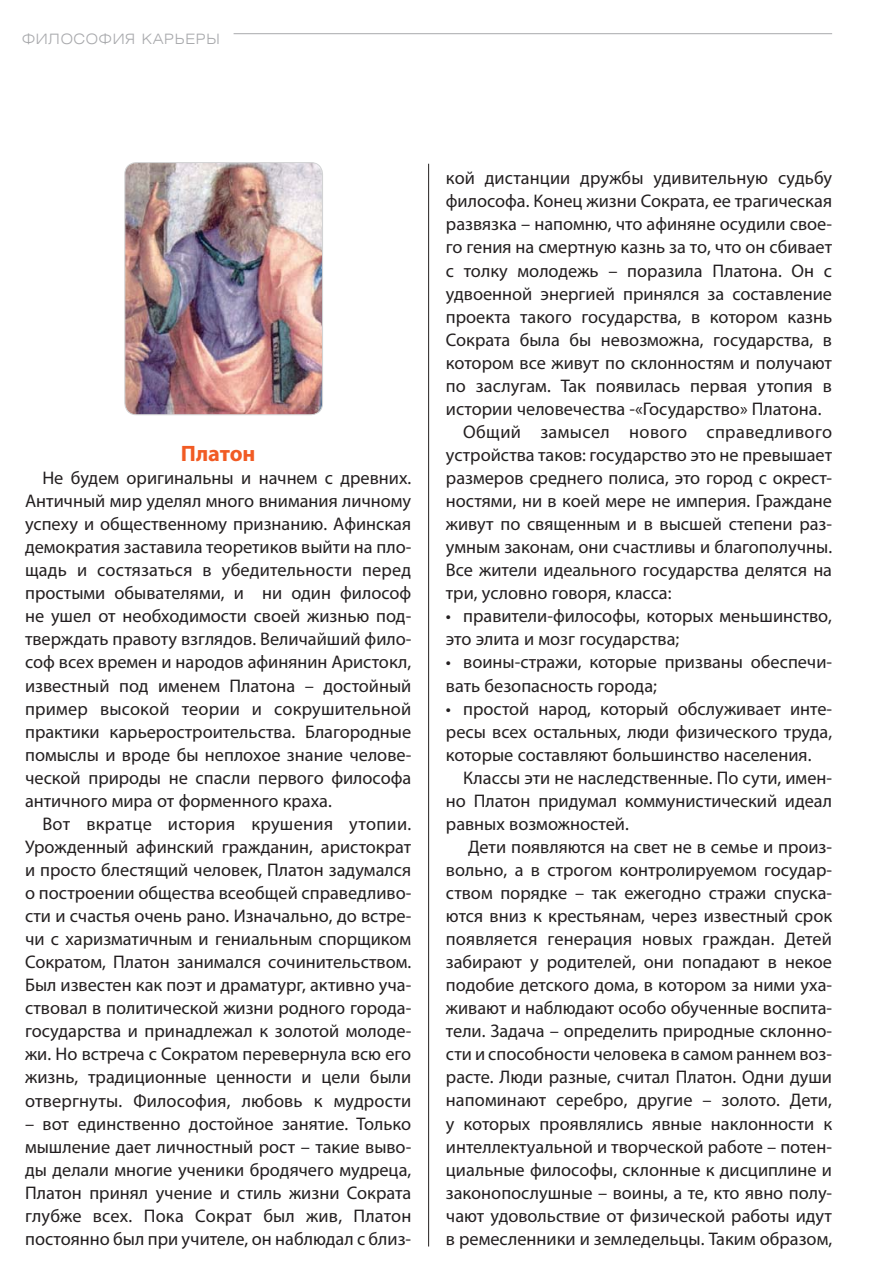
<style>
.page{position:relative;width:893px;height:1263px;background:#fff}
.page>*{position:absolute;margin:0;border:0;box-sizing:border-box;transform-origin:0 0}
.t1{font:700 22.35px "Myriad Pro";color:#f15b24}
.t2{font:18.3px/23.1px "Myriad Pro";color:#231f20;text-align:justify}
.t3{font:18.3px "Myriad Pro";letter-spacing:.02em;color:#231f20}
.t4{font:300 14.25px "Helios Ext";letter-spacing:.05em;color:#a8a9ac}
</style>
<div class="page">
<hr style="left:428px;top:164px;width:1px;height:1083px;background:#231f20">
<hr style="left:234px;top:33px;width:598px;height:1px;background:#a8a9ac">
<img style="left:125px;top:163px;width:197px;height:252px;border-radius:12px">
<div style="left:124px;top:162px;width:199px;height:253px;border:1px solid #d2d3d4;border-radius:12px"></div>
<p class="t4" style="left:22px;top:33px;width:199px">ФИЛОСОФИЯ КАРЬЕРЫ</p>
<p class="t1" style="left:181px;top:440px;width:76px">Платон</p>
<p class="t2" style="left:25px;top:466px;width:388px;text-indent:17px">Не будем оригинальны и начнем с древних.<br>Античный мир уделял много внимания личному успеху и общественному признанию. Афинская демократия заставила теоретиков выйти на пло&shy;щадь и состязаться в убедительности перед простыми обывателями, и ни один философ не ушел от необходимости своей жизнью под&shy;тверждать правоту взглядов. Величайший фило&shy;соф всех времен и народов афинянин Аристокл, известный под именем Платона – достойный пример высокой теории и сокрушительной практики карьеростроительства. Благородные помыслы и вроде бы неплохое знание челове&shy;ческой природы не спасли первого философа античного мира от форменного краха.</p>
<p class="t2" style="left:25px;top:812px;width:388px;text-indent:17px">Вот вкратце история крушения утопии.<br>Урожденный афинский гражданин, аристократ и просто блестящий человек, Платон задумался о построении общества всеобщей справедливо&shy;сти и счастья очень рано. Изначально, до встре&shy;чи с харизматичным и гениальным спорщиком Сократом, Платон занимался сочинительством.<br>Был известен как поэт и драматург, активно уча&shy;ствовал в политической жизни родного города&shy;государства и принадлежал к золотой молоде&shy;жи. Но встреча с Сократом перевернула всю его жизнь, традиционные ценности и цели были отвергнуты. Философия, любовь к мудрости</p>
<p class="t2" style="left:25px;top:1112px;width:388px">– вот единственно достойное занятие. Только мышление дает личностный рост – такие выво&shy;ды делали многие ученики бродячего мудреца, Платон принял учение и стиль жизни Сократа глубже всех. Пока Сократ был жив, Платон постоянно был при учителе, он наблюдал с близ-</p>
<p class="t2" style="left:446px;top:166px;width:388px">кой дистанции дружбы удивительную судьбу</p>
<p class="t2" style="left:446px;top:190px;width:388px">философа. Конец жизни Сократа, ее трагическая</p>
<p class="t2" style="left:446px;top:213px;width:388px">развязка – напомню, что афиняне осудили свое-</p>
<p class="t2" style="left:446px;top:236px;width:388px">го гения на смертную казнь за то, что он сбивает</p>
<p class="t2" style="left:446px;top:259px;width:388px">с толку молодежь – поразила Платона. Он с</p>
<p class="t2" style="left:446px;top:282px;width:388px">удвоенной энергией принялся за составление</p>
<p class="t2" style="left:446px;top:305px;width:388px">проекта такого государства, в котором казнь</p>
<p class="t2" style="left:446px;top:328px;width:388px">Сократа была бы невозможна, государства, в</p>
<p class="t2" style="left:446px;top:351px;width:388px">котором все живут по склонностям и получают</p>
<p class="t2" style="left:446px;top:374px;width:388px">по заслугам. Так появилась первая утопия в</p>
<p class="t2" style="left:446px;top:397px;width:377px">истории человечества -«Государство» Платона.</p>
<p class="t3" style="left:463px;top:421px;width:370px">Общий замысел нового справедливого</p>
<p class="t2" style="left:446px;top:443px;width:388px">устройства таков: государство это не превышает</p>
<p class="t2" style="left:446px;top:466px;width:388px">размеров среднего полиса, это город с окрест-</p>
<p class="t2" style="left:446px;top:489px;width:388px">ностями, ни в коей мере не империя. Граждане</p>
<p class="t2" style="left:446px;top:512px;width:388px">живут по священным и в высшей степени раз-</p>
<p class="t2" style="left:446px;top:535px;width:388px">умным законам, они счастливы и благополучны.</p>
<p class="t2" style="left:446px;top:558px;width:388px">Все жители идеального государства делятся на</p>
<p class="t2" style="left:446px;top:581px;width:227px">три, условно говоря, класса:</p>
<p class="t2" style="left:446px;top:604px;width:388px">• правители-философы, которых меньшинство, это элита и мозг государства;</p>
<p class="t2" style="left:446px;top:651px;width:388px">• воины-стражи, которые призваны обеспечи&shy;вать безопасность города;</p>
<p class="t2" style="left:446px;top:697px;width:388px">• простой народ, который обслуживает инте&shy;ресы всех остальных, люди физического труда, которые составляют большинство населения.</p>
<p class="t2" style="left:446px;top:766px;width:388px;text-indent:17px">Классы эти не наследственные. По сути, имен&shy;но Платон придумал коммунистический идеал равных возможностей.</p>
<p class="t2" style="left:446px;top:835px;width:388px;text-indent:22px">Дети появляются на свет не в семье и произ&shy;вольно, а в строгом контролируемом государ&shy;ством порядке – так ежегодно стражи спуска&shy;ются вниз к крестьянам, через известный срок появляется генерация новых граждан. Детей забирают у родителей, они попадают в некое подобие детского дома, в котором за ними уха&shy;живают и наблюдают особо обученные воспита&shy;тели. Задача – определить природные склонно&shy;сти и способности человека в самом раннем воз&shy;расте. Люди разные, считал Платон. Одни души напоминают серебро, другие – золото. Дети, у которых проявлялись явные наклонности к интеллектуальной и творческой работе – потен&shy;циальные философы, склонные к дисциплине и законопослушные – воины, а те, кто явно полу&shy;чают удовольствие от физической работы идут в ремесленники и земледельцы. Таким образом,</p>
</div>
